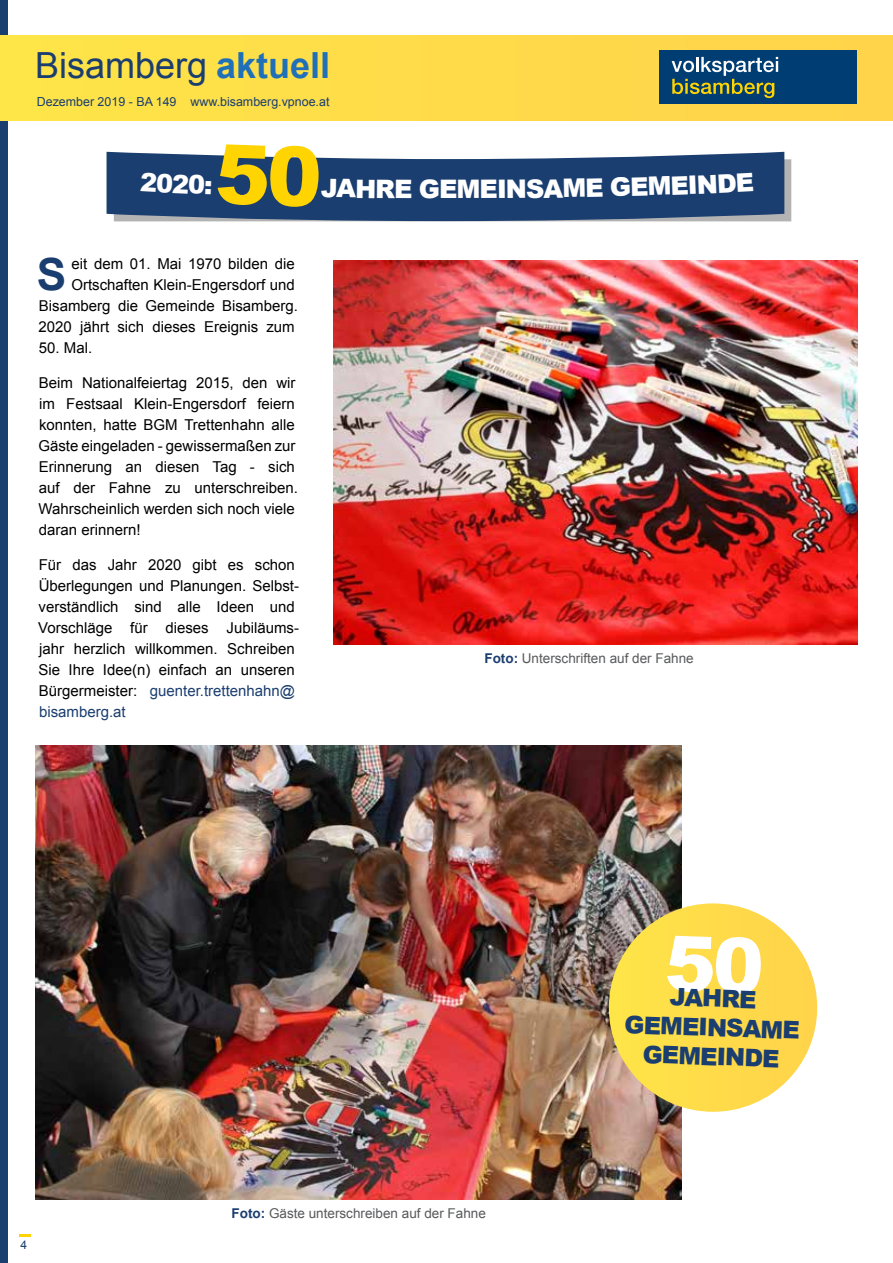
<style>
.page{position:relative;width:893px;height:1263px;background:#fff}
.page>*{position:absolute;margin:0;border:0;box-sizing:border-box;transform-origin:0 0}
.t1{font:700 44.4px "Arial";color:#1b3e70}
.t2{font:36px "Arial";color:#1b3e70}
.t3{font:900 25.5px "Arial";letter-spacing:-.045em;color:#fff}
.t4{font:900 24.3px/29.1px "Arial";color:#1b3e70;text-align:center}
.t5{font:15px/21px "Arial";color:#000}
.t6{font:13.5px "Arial";color:#58595b}
.t7{font:12.45px "Arial";color:#1b3e70}
.t8{font:12px "Arial";color:#1b3e70}
.s1{font-weight:700;color:#1f70b8}
.s2{color:#1b3e70}
.s3{font-weight:700;color:#1b3e70}
</style>
<div class="page">
<div style="left:0;top:0;width:8px;height:1263px;background:#1b3e70"></div>
<div style="left:0;top:35px;width:893px;height:85px;background:#ffdc49"></div>
<svg style="left:19px;top:1234px;width:11px;height:2px"></svg>
<div style="left:659px;top:50px;width:198px;height:54px;background:#003d73"></div>
<svg style="left:672px;top:57px;width:106px;height:41px"></svg>
<img style="left:36px;top:745px;width:646px;height:454px">
<img style="left:333px;top:261px;width:524px;height:383px">
<div style="left:609px;top:903px;width:208px;height:209px;background:#ffdb49;border-radius:104px"></div>
<svg style="left:114px;top:151px;width:677px;height:70px;background:#33527e"></svg>
<h2 class="t2" style="left:35px;top:42px;width:297px">Bisamberg <span class="s1">aktuell</span></h2>
<p class="t7" style="left:37px;top:93px;width:294px">Dezember 2019 - BA 149 www.bisamberg.vpnoe.at</p>
<h1 class="t1" style="left:37px;top:245px;width:31px">S</h1>
<p class="t5" style="left:38px;top:254px;width:261px;text-align:right">eit dem 01. Mai 1970 bilden die Ortschaften Klein-Engersdorf und Bisamberg die Gemeinde Bisamberg.<br>2020 jährt sich dieses Ereignis zum</p>
<p class="t5" style="left:39px;top:338px;width:55px">50. Mal.</p>
<p class="t5" style="left:38px;top:372px;width:261px">Beim Nationalfeiertag 2015, den wir im Festsaal Klein-Engersdorf feiern konnten, hatte BGM Trettenhahn alle Gäste eingeladen - gewissermaßen zur Erinnerung an diesen Tag - sich auf der Fahne zu unterschreiben.<br>Wahrscheinlich werden sich noch viele daran erinnern!</p>
<p class="t5" style="left:38px;top:554px;width:262px">Für das Jahr 2020 gibt es schon<br>Überlegungen und Planungen. Selbst&shy;verständlich sind alle Ideen und<br>Vorschläge für dieses Jubiläums&shy;jahr herzlich willkommen. Schreiben<br>Sie Ihre Idee(n) einfach an unseren<br>Bürgermeister: <span class="s2">guenter.trettenhahn@ bisamberg.at</span></p>
<h3 class="t3" style="left:375px;top:170px;width:133px">RE GEMEI</h3>
<h3 class="t3" style="left:505px;top:171px;width:127px;rotate:-1deg">NSAME G</h3>
<h3 class="t3" style="left:629px;top:168px;width:89px;rotate:-2deg">EMEIN</h3>
<p class="t6" style="left:484px;top:650px;width:211px"><span class="s3">Foto:</span> Unterschriften auf der Fahne</p>
<p class="t8" style="left:21px;top:1236px;width:8px">4</p>
<p class="t6" style="left:232px;top:1204px;width:256px"><span class="s3">Foto:</span> Gäste unterschreiben auf der Fahne</p>
<h3 class="t4" style="left:626px;top:980px;width:177px;rotate:2deg">JAHRE<br>GEMEINSAME<br>GEMEINDE</h3>
</div>
